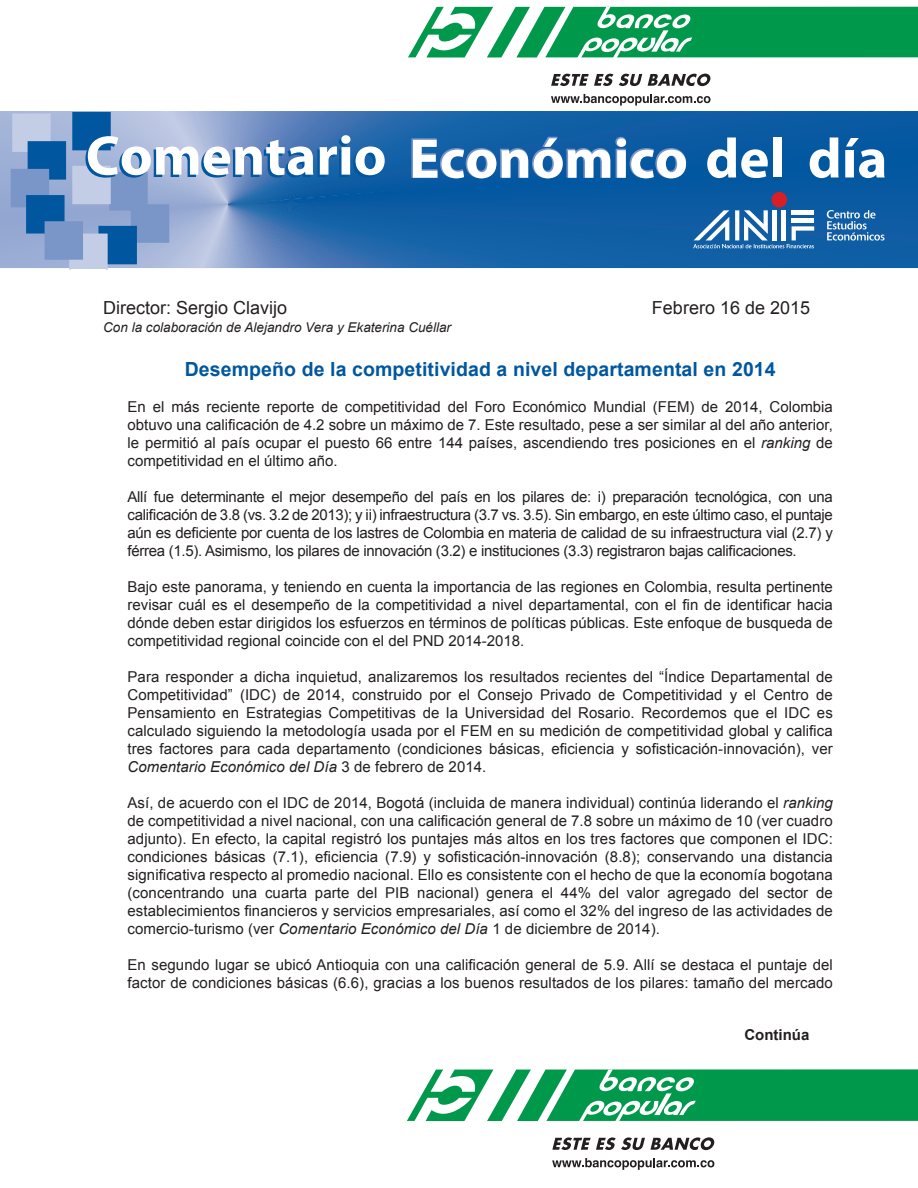
<style>
.page{position:relative;width:918px;height:1188px;background:#fff}
.page>*{position:absolute;margin:0;border:0;box-sizing:border-box;transform-origin:0 0}
.TITULO{font:700 19.5px "Arial";letter-spacing:.005em;color:#01579f}
.t1{font:18px "Arial";color:#231f20}
.TEXTO{font:15px/18px "Arial";letter-spacing:.005em;color:#231f20;text-align:justify}
.t2{font:700 15px "Arial";color:#231f20}
.t3{font:italic 13.5px "Arial";color:#231f20}
.s1{font-style:italic}
</style>
<div class="page">
<svg style="left:408px;top:6px;width:510px;height:52px"></svg>
<svg style="left:551px;top:74px;width:91px;height:12px"></svg>
<svg style="left:648px;top:74px;width:63px;height:12px"></svg>
<svg style="left:0;top:94px;width:918px;height:175px"></svg>
<div style="left:772px;top:210px;width:5px;height:30px;background:#fff"></div>
<hr style="left:782px;top:210px;width:4px;height:30px;background:#fff">
<svg style="left:552px;top:1158px;width:162px;height:12px"></svg>
<svg style="left:407px;top:1069px;width:511px;height:52px"></svg>
<svg style="left:552px;top:1137px;width:163px;height:13px"></svg>
<p class="t1" style="left:103px;top:296px;width:186px">Director: Sergio Clavijo</p>
<p class="t1" style="left:652px;top:296px;width:160px">Febrero 16 de 2015</p>
<p class="t3" style="left:103px;top:318px;width:349px">Con la colaboración de Alejandro Vera y Ekaterina Cuéllar</p>
<p class="TITULO" style="left:185px;top:356px;width:592px">Desempeño de la competitividad a nivel departamental en 2014</p>
<p class="TEXTO" style="left:128px;top:398px;width:707px">En el más reciente reporte de competitividad del Foro Económico Mundial (FEM) de 2014, Colombia obtuvo una calificación de 4.2 sobre un máximo de 7. Este resultado, pese a ser similar al del año anterior, le permitió al país ocupar el puesto 66 entre 144 países, ascendiendo tres posiciones en el <span class="s1">ranking</span> de competitividad en el último año.</p>
<p class="TEXTO" style="left:128px;top:488px;width:707px">Allí fue determinante el mejor desempeño del país en los pilares de: i) preparación tecnológica, con una calificación de 3.8 (vs. 3.2 de 2013); y ii) infraestructura (3.7 vs. 3.5). Sin embargo, en este último caso, el puntaje aún es deficiente por cuenta de los lastres de Colombia en materia de calidad de su infraestructura vial (2.7) y férrea (1.5). Asimismo, los pilares de innovación (3.2) e instituciones (3.3) registraron bajas calificaciones.</p>
<p class="TEXTO" style="left:128px;top:578px;width:707px">Bajo este panorama, y teniendo en cuenta la importancia de las regiones en Colombia, resulta pertinente revisar cuál es el desempeño de la competitividad a nivel departamental, con el fin de identificar hacia dónde deben estar dirigidos los esfuerzos en términos de políticas públicas. Este enfoque de busqueda de competitividad regional coincide con el del PND 2014-2018.</p>
<p class="TEXTO" style="left:128px;top:668px;width:707px">Para responder a dicha inquietud, analizaremos los resultados recientes del “Índice Departamental de Competitividad” (IDC) de 2014, construido por el Consejo Privado de Competitividad y el Centro de Pensamiento en Estrategias Competitivas de la Universidad del Rosario. Recordemos que el IDC es calculado siguiendo la metodología usada por el FEM en su medición de competitividad global y califica tres factores para cada departamento (condiciones básicas, eficiencia y sofisticación-innovación), ver <span class="s1">Comentario Económico del Día</span> 3 de febrero de 2014.</p>
<p class="TEXTO" style="left:128px;top:794px;width:707px">Así, de acuerdo con el IDC de 2014, Bogotá (incluida de manera individual) continúa liderando el <span class="s1">ranking </span>de competitividad a nivel nacional, con una calificación general de 7.8 sobre un máximo de 10 (ver cuadro adjunto). En efecto, la capital registró los puntajes más altos en los tres factores que componen el IDC: condiciones básicas (7.1), eficiencia (7.9) y sofisticación-innovación (8.8); conservando una distancia significativa respecto al promedio nacional. Ello es consistente con el hecho de que la economía bogotana (concentrando una cuarta parte del PIB nacional) genera el 44% del valor agregado del sector de establecimientos financieros y servicios empresariales, así como el 32% del ingreso de las actividades de comercio-turismo (ver <span class="s1">Comentario Económico del Día</span> 1 de diciembre de 2014).</p>
<p class="TEXTO" style="left:128px;top:956px;width:707px">En segundo lugar se ubicó Antioquia con una calificación general de 5.9. Allí se destaca el puntaje del factor de condiciones básicas (6.6), gracias a los buenos resultados de los pilares: tamaño del mercado</p>
<p class="t2" style="left:744px;top:1024px;width:66px">Continúa</p>
</div>
